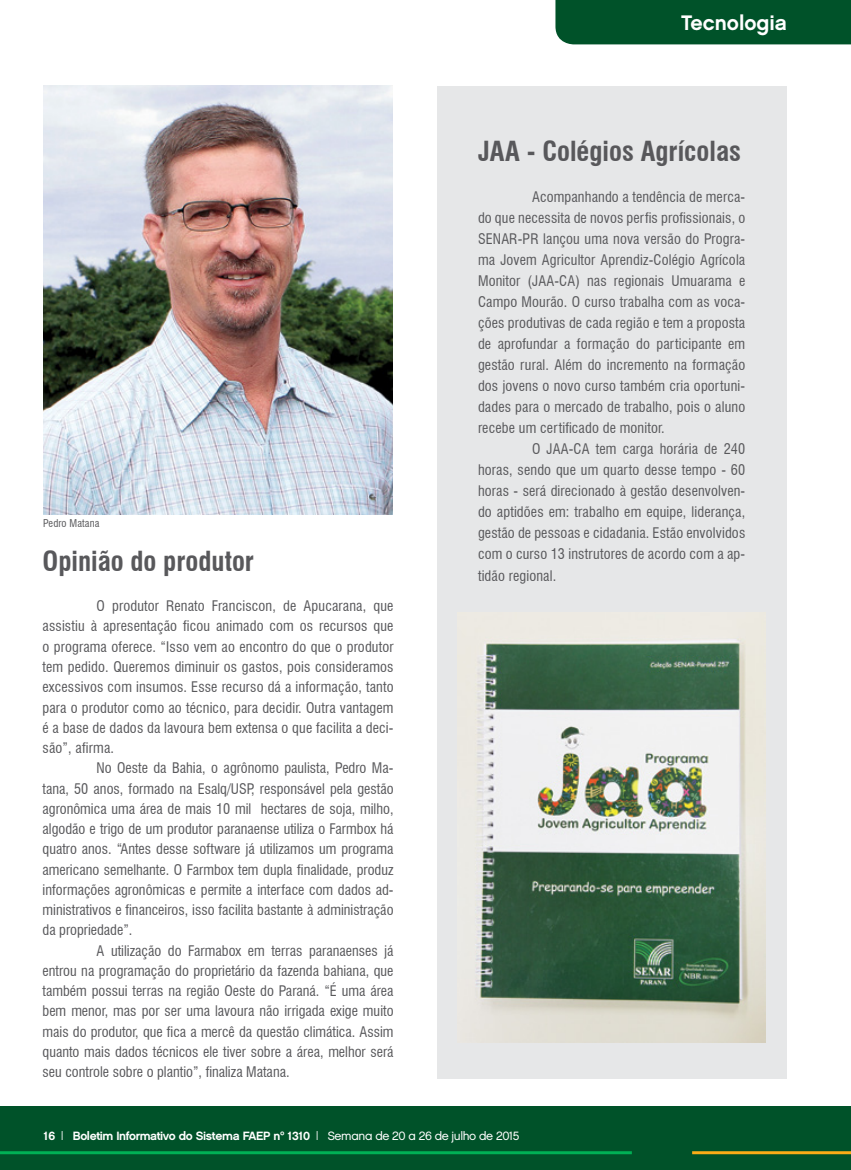
<style>
.page{position:relative;width:851px;height:1170px;background:#fff}
.page>*{position:absolute;margin:0;border:0;box-sizing:border-box;transform-origin:0 0}
.t1{font:700 condensed 27px "Swiss 721 BT";color:#58585b}
.t2{font:21px "Chalet New York Nineteen Sixty";color:#fff}
.t3{font:condensed 14.25px/20.2px "Swiss 721 BT";letter-spacing:.01em;color:#58585b;text-align:justify}
.t4{font:12px "Chalet New York Nineteen Sixty";letter-spacing:-.03em;color:#fff}
.t5{font:condensed 10.5px "Swiss 721 BT";letter-spacing:.01em;color:#58585b}
.s1{font-family:"Chalet London Nineteen Eighty"}
</style>
<div class="page">
<div style="left:0;top:1106px;width:850px;height:63px;background:#005229"></div>
<hr style="left:0;top:1151px;width:631px;height:3px;background:#00b055">
<hr style="left:692px;top:1151px;width:158px;height:3px;background:#fbac17">
<div style="left:437px;top:87px;width:349px;height:992px;background:#e6e7e8"></div>
<div style="left:555px;top:0;width:295px;height:44px;background:#005229"></div>
<img style="left:43px;top:86px;width:350px;height:428px">
<img style="left:474px;top:637px;width:291px;height:405px">
<p class="t5" style="left:43px;top:516px;width:58px">Pedro Matana</p>
<h1 class="t1" style="left:43px;top:544px;width:213px">Opinião do produtor</h1>
<p class="t3" style="left:43px;top:596px;width:352px;text-indent:54px">O produtor Renato Franciscon, de Apucarana, que assistiu à apresentação ficou animado com os recursos que o programa oferece. “Isso vem ao encontro do que o produtor tem pedido. Queremos diminuir os gastos, pois consideramos excessivos com insumos. Esse recurso dá a informação, tanto para o produtor como ao técnico, para decidir. Outra vantagem é a base de dados da lavoura bem extensa o que facilita a deci&shy;são”, afirma.</p>
<p class="t3" style="left:43px;top:758px;width:352px;text-indent:54px">No Oeste da Bahia, o agrônomo paulista, Pedro Ma&shy;tana, 50 anos, formado na Esalq/USP, responsável pela gestão agronômica uma área de mais 10 mil hectares de soja, milho, algodão e trigo de um produtor paranaense utiliza o Farmbox há quatro anos. “Antes desse software já utilizamos um programa americano semelhante. O Farmbox tem dupla finalidade, produz informações agronômicas e permite a interface com dados ad&shy;ministrativos e financeiros, isso facilita bastante à administração da propriedade”.</p>
<p class="t3" style="left:43px;top:940px;width:352px;text-indent:54px">A utilização do Farmabox em terras paranaenses já entrou na programação do proprietário da fazenda bahiana, que também possui terras na região Oeste do Paraná. “É uma área bem menor, mas por ser uma lavoura não irrigada exige muito mais do produtor, que fica a mercê da questão climática. Assim quanto mais dados técnicos ele tiver sobre a área, melhor será seu controle sobre o plantio”, finaliza Matana.</p>
<h2 class="t2" style="left:681px;top:10px;width:107px">Tecnologia</h2>
<h1 class="t1" style="left:478px;top:135px;width:264px">JAA - Colégios Agrícolas</h1>
<p class="t3" style="left:478px;top:186px;width:269px;line-height:21px;text-indent:54px">Acompanhando a tendência de merca&shy;do que necessita de novos perfis profissionais, o SENAR-PR lançou uma nova versão do Progra&shy;ma Jovem Agricultor Aprendiz-Colégio Agrícola Monitor (JAA-CA) nas regionais Umuarama e Campo Mourão. O curso trabalha com as voca&shy;ções produtivas de cada região e tem a proposta de aprofundar a formação do participante em gestão rural. Além do incremento na formação dos jovens o novo curso também cria oportuni&shy;dades para o mercado de trabalho, pois o aluno recebe um certificado de monitor.</p>
<p class="t3" style="left:478px;top:438px;width:269px;line-height:21px;text-indent:54px">O JAA-CA tem carga horária de 240 horas, sendo que um quarto desse tempo - 60 horas - será direcionado à gestão desenvolven&shy;do aptidões em: trabalho em equipe, liderança, gestão de pessoas e cidadania. Estão envolvidos com o curso 13 instrutores de acordo com a ap&shy;tidão regional.</p>
<p class="t4" style="left:43px;top:1128px;width:477px">16 | Boletim Informativo do Sistema FAEP nº 1310 | <span class="s1">Semana de 20 a 26 de julho de 2015</span></p>
</div>
